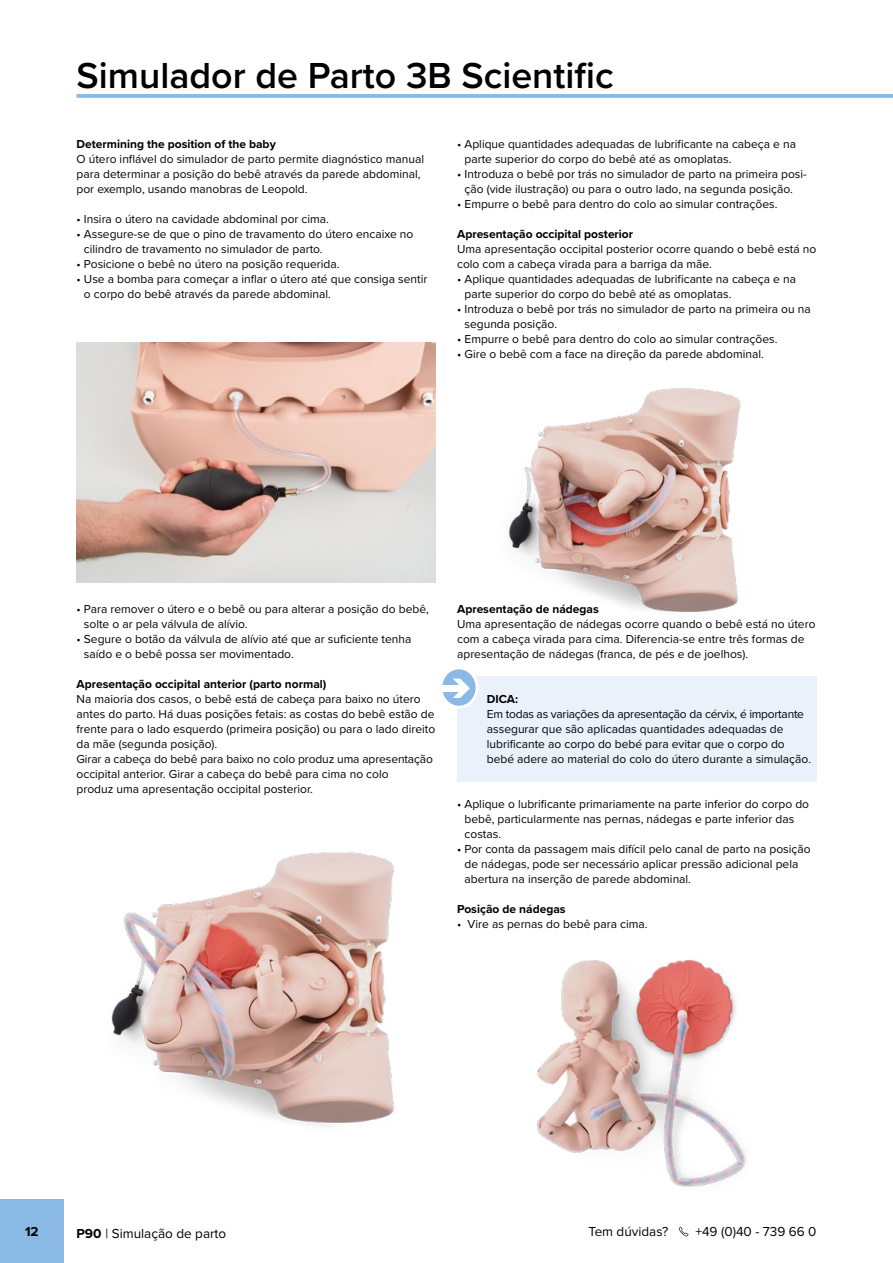
<style>
.page{position:relative;width:893px;height:1263px;background:#fff}
.page>*{position:absolute;margin:0;border:0;box-sizing:border-box;transform-origin:0 0}
.t1{font:600 37.5px "Proxima Nova";color:#000}
.t2{font:13.5px "Proxima Nova";color:#000}
.t3{font:700 13.5px "Proxima Nova";color:#000}
.t4{font:12px/15px "Proxima Nova";color:#000}
.t5{font:700 12px "Proxima Nova";color:#000}
.s1{font-weight:700}
</style>
<div class="page">
<svg style="left:77px;top:94px;width:816px;height:4px;background:#90bde5"></svg>
<div style="left:0;top:1199px;width:64px;height:64px;background:#89b9e4"></div>
<div style="left:457px;top:676px;width:359px;height:105px;background:#eaf1fb"></div>
<svg style="left:441px;top:668px;width:36px;height:39px"></svg>
<div style="left:439px;top:666px;width:40px;height:43px;border:3px solid #fff;border-radius:50%"></div>
<div style="left:436px;top:685px;width:28px;height:6px;background:#fff"></div>
<img style="left:111px;top:852px;width:284px;height:275px">
<img style="left:508px;top:388px;width:233px;height:224px">
<img style="left:537px;top:959px;width:210px;height:278px">
<svg style="left:679px;top:1227px;width:9px;height:9px"></svg>
<img style="left:77px;top:343px;width:359px;height:239px">
<svg style="left:446px;top:678px;width:24px;height:20px"></svg>
<h1 class="t1" style="left:77px;top:48px;width:539px">Simulador de Parto 3B Scientific</h1>
<p class="t5" style="left:77px;top:135px;width:201px">Determining the position of the baby</p>
<p class="t4" style="left:77px;top:150px;width:349px">O útero inflável do simulador de parto permite diagnóstico manual para determinar a posição do bebê através da parede abdominal, por exemplo, usando manobras de Leopold.</p>
<p class="t4" style="left:77px;top:210px;width:254px">• Insira o útero na cavidade abdominal por cima.</p>
<p class="t4" style="left:84px;top:225px;width:331px;text-indent:-7px">• Assegure-se de que o pino de travamento do útero encaixe no cilindro de travamento no simulador de parto.</p>
<p class="t4" style="left:77px;top:255px;width:265px">• Posicione o bebê no útero na posição requerida.</p>
<p class="t4" style="left:84px;top:270px;width:345px;text-indent:-7px">• Use a bomba para começar a inflar o útero até que consiga sentir o corpo do bebê através da parede abdominal.</p>
<p class="t4" style="left:464px;top:135px;width:333px;text-indent:-7px">• Aplique quantidades adequadas de lubrificante na cabeça e na parte superior do corpo do bebê até as omoplatas.</p>
<p class="t4" style="left:457px;top:165px;width:351px;text-align:center">• Introduza o bebê por trás no simulador de parto na primeira posi&shy;ção (vide ilustração) ou para o outro lado, na segunda posição.</p>
<p class="t4" style="left:457px;top:195px;width:322px">• Empurre o bebê para dentro do colo ao simular contrações.</p>
<p class="t5" style="left:457px;top:225px;width:178px">Apresentação occipital posterior</p>
<p class="t4" style="left:457px;top:240px;width:361px">Uma apresentação occipital posterior ocorre quando o bebê está no colo com a cabeça virada para a barriga da mãe.</p>
<p class="t4" style="left:464px;top:270px;width:333px;text-indent:-7px">• Aplique quantidades adequadas de lubrificante na cabeça e na parte superior do corpo do bebê até as omoplatas.</p>
<p class="t4" style="left:464px;top:300px;width:348px;text-indent:-7px">• Introduza o bebê por trás no simulador de parto na primeira ou na segunda posição.</p>
<p class="t4" style="left:457px;top:330px;width:322px">• Empurre o bebê para dentro do colo ao simular contrações.</p>
<p class="t4" style="left:457px;top:345px;width:308px">• Gire o bebê com a face na direção da parede abdominal.</p>
<p class="t4" style="left:84px;top:600px;width:346px;text-indent:-7px">• Para remover o útero e o bebê ou para alterar a posição do bebê, solte o ar pela válvula de alívio.</p>
<p class="t4" style="left:84px;top:630px;width:329px;text-indent:-7px">• Segure o botão da válvula de alívio até que ar suficiente tenha saído e o bebê possa ser movimentado.</p>
<p class="t5" style="left:77px;top:675px;width:251px">Apresentação occipital anterior (parto normal)</p>
<p class="t4" style="left:77px;top:690px;width:360px">Na maioria dos casos, o bebê está de cabeça para baixo no útero antes do parto. Há duas posições fetais: as costas do bebê estão de frente para o lado esquerdo (primeira posição) ou para o lado direito da mãe (segunda posição).<br>Girar a cabeça do bebê para baixo no colo produz uma apresentação occipital anterior. Girar a cabeça do bebê para cima no colo<br>produz uma apresentação occipital posterior.</p>
<p class="t5" style="left:457px;top:600px;width:143px">Apresentação de nádegas</p>
<p class="t4" style="left:457px;top:615px;width:360px">Uma apresentação de nádegas ocorre quando o bebê está no útero com a cabeça virada para cima. Diferencia-se entre três formas de apresentação de nádegas (franca, de pés e de joelhos).</p>
<p class="t5" style="left:487px;top:690px;width:33px">DICA:</p>
<p class="t4" style="left:487px;top:705px;width:326px">Em todas as variações da apresentação da cérvix, é importante assegurar que são aplicadas quantidades adequadas de lubrificante ao corpo do bebé para evitar que o corpo do bebé adere ao material do colo do útero durante a simulação.</p>
<p class="t4" style="left:464px;top:795px;width:346px;text-indent:-7px">• Aplique o lubrificante primariamente na parte inferior do corpo do bebê, particularmente nas pernas, nádegas e parte inferior das costas.</p>
<p class="t4" style="left:464px;top:840px;width:348px;text-indent:-7px">• Por conta da passagem mais difícil pelo canal de parto na posição de nádegas, pode ser necessário aplicar pressão adicional pela abertura na inserção de parede abdominal.</p>
<p class="t5" style="left:457px;top:900px;width:110px">Posição de nádegas</p>
<p class="t4" style="left:457px;top:915px;width:192px">• Vire as pernas do bebê para cima.</p>
<p class="t3" style="left:25px;top:1222px;width:15px">12</p>
<p class="t2" style="left:77px;top:1223px;width:151px"><span class="s1">P90</span> | Simulação de parto</p>
<p class="t2" style="left:588px;top:1222px;width:81px">Tem dúvidas?</p>
<p class="t2" style="left:695px;top:1222px;width:123px">+49 (0)40 - 739 66 0</p>
</div>
